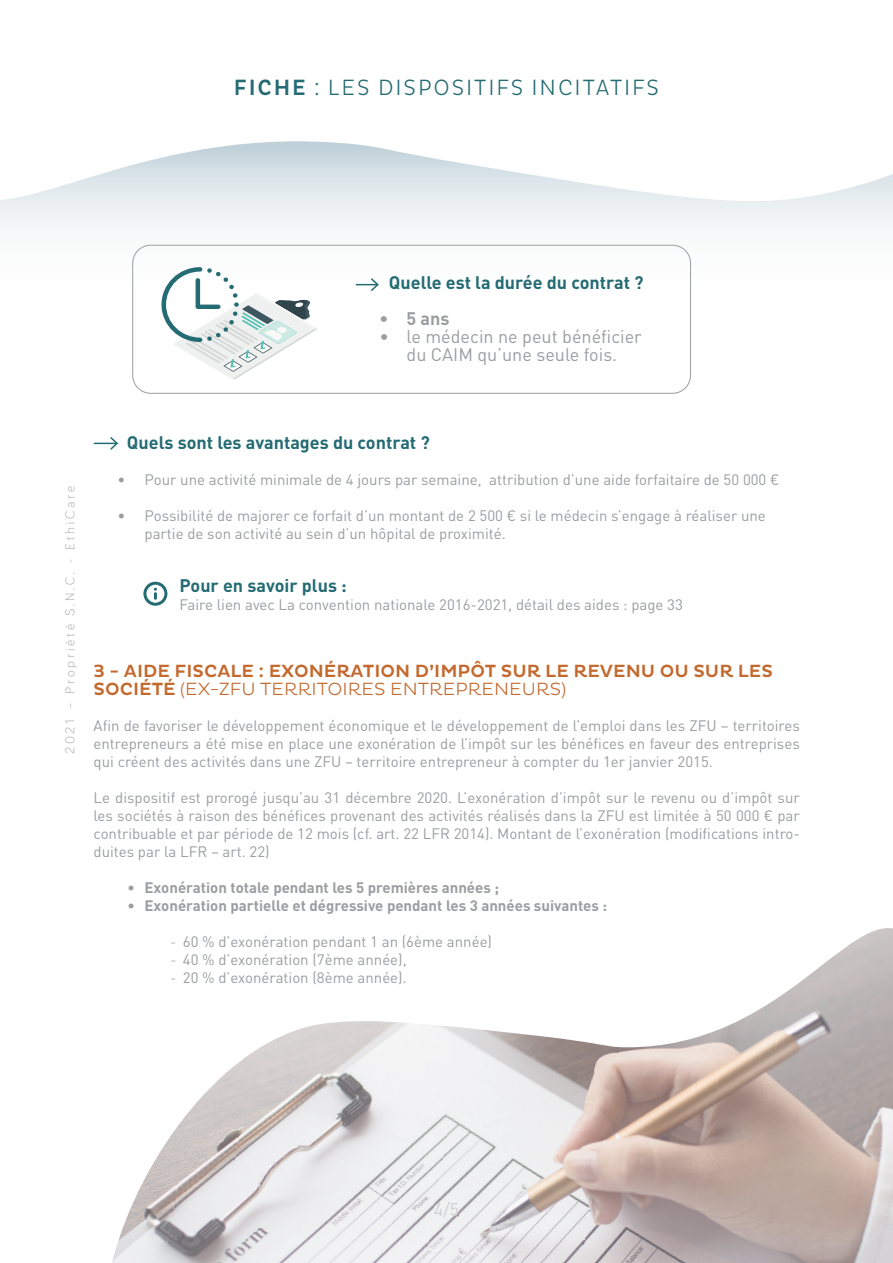
<style>
.page{position:relative;width:893px;height:1263px;background:#fff}
.page>*{position:absolute;margin:0;border:0;box-sizing:border-box;transform-origin:0 0}
.t1{font:300 22.5px "Pluto Cond";letter-spacing:.085em;color:#246b73}
.t2{font:500 18px/18px "Pluto";color:#c3692e}
.t3{font:700 18px "DIN";color:#246b73}
.t4{font:18px/18px "DIN";color:#9b9da0;text-align:center}
.t5{font:700 18px "DIN";color:#9b9da0}
.t6{font:15px/18px "DIN";color:#9b9da0;text-align:justify}
.t7{font:700 15px "DIN";color:#9b9da0}
.t8{font:13.5px "Bariol";letter-spacing:.2em;color:#c0c1c4}
.s1{font-weight:500}
.s2{font-family:"DIN Pro"}
.s3{font-weight:300}
</style>
<div class="page">
<svg style="left:0;top:200px;width:893px;height:395px"></svg>
<svg style="left:3px;top:141px;width:890px;height:59px"></svg>
<div style="left:65px;top:486px;width:12px;height:109px;background:#fff"></div>
<svg style="left:94px;top:436px;width:25px;height:15px"></svg>
<svg style="left:143px;top:582px;width:24px;height:24px"></svg>
<svg style="left:161px;top:267px;width:157px;height:112px"></svg>
<svg style="left:356px;top:277px;width:24px;height:15px"></svg>
<div style="left:132px;top:245px;width:559px;height:149px;border:1px solid #9b9da0;border-radius:18px"></div>
<img style="left:786px;top:928px;width:107px;height:291px">
<img style="left:727px;top:992px;width:59px;height:271px">
<img style="left:620px;top:1026px;width:108px;height:237px">
<img style="left:254px;top:1021px;width:209px;height:158px">
<img style="left:424px;top:1028px;width:196px;height:235px">
<img style="left:192px;top:1051px;width:62px;height:212px">
<img style="left:112px;top:1108px;width:80px;height:155px">
<img style="left:737px;top:1219px;width:156px;height:44px">
<img style="left:216px;top:1179px;width:217px;height:84px">
<img style="left:435px;top:1202px;width:23px;height:15px">
<h1 class="t1" style="left:234px;top:75px;width:427px"><span class="s1">FICHE</span> : LES DISPOSITIFS INCITATIFS</h1>
<p class="t3" style="left:389px;top:271px;width:256px">Quelle est la durée du contrat ?</p>
<p class="t5" style="left:380px;top:307px;width:71px">• 5 ans</p>
<p class="t4" style="left:380px;top:327px;width:264px">• le médecin ne peut bénéficier du CAIM qu’une seule fois.</p>
<p class="t8" style="left:61px;top:754px;width:270px;rotate:-90deg">2021 – Propriété S.N.C. - EthiCare</p>
<p class="t3" style="left:127px;top:431px;width:304px">Quels sont les avantages du contrat ?</p>
<p class="t6" style="left:118px;top:470px;width:663px">• Pour une activité minimale de 4 jours par semaine, attribution d’une aide forfaitaire de 50 000 <span class="s2">€</span></p>
<p class="t6" style="left:145px;top:506px;width:623px;text-indent:-27px">• Possibilité de majorer ce forfait d’un montant de 2 500 <span class="s2">€</span> si le médecin s’engage à réaliser une partie de son activité au sein d’un hôpital de proximité.</p>
<p class="t3" style="left:179px;top:574px;width:169px">Pour en savoir plus :</p>
<p class="t6" style="left:179px;top:596px;width:505px">Faire lien avec La convention nationale 2016-2021, détail des aides : page 33</p>
<p class="t2" style="left:94px;top:662px;width:681px">3 - AIDE FISCALE : EXONÉRATION D’IMPÔT SUR LE REVENU OU SUR LES<br>SOCIÉTÉ <span class="s3">(EX-ZFU TERRITOIRES ENTREPRENEURS)</span></p>
<p class="t6" style="left:94px;top:716px;width:708px">Afin de favoriser le développement économique et le développement de l’emploi dans les ZFU – territoires entrepreneurs a été mise en place une exonération de l’impôt sur les bénéfices en faveur des entreprises qui créent des activités dans une ZFU – territoire entrepreneur à compter du 1er janvier 2015.</p>
<p class="t6" style="left:94px;top:788px;width:708px">Le dispositif est prorogé jusqu’au 31 décembre 2020. L’exonération d’impôt sur le revenu ou d’impôt sur les sociétés à raison des bénéfices provenant des activités réalisés dans la ZFU est limitée à 50 000 <span class="s2">€</span> par contribuable et par période de 12 mois (cf. art. 22 LFR 2014). Montant de l’exonération (modifications intro&shy;duites par la LFR – art. 22)</p>
<p class="t7" style="left:128px;top:878px;width:373px">• Exonération totale pendant les 5 premières années ;</p>
<p class="t7" style="left:128px;top:896px;width:481px">• Exonération partielle et dégressive pendant les 3 années suivantes :</p>
<p class="t6" style="left:170px;top:932px;width:323px"><span class="s3">-</span> 60 % d’exonération pendant 1 an (6ème année)</p>
<p class="t6" style="left:170px;top:950px;width:238px"><span class="s3">-</span> 40 % d’exonération (7ème année),</p>
<p class="t6" style="left:170px;top:968px;width:238px"><span class="s3">-</span> 20 % d’exonération (8ème année).</p>
</div>
